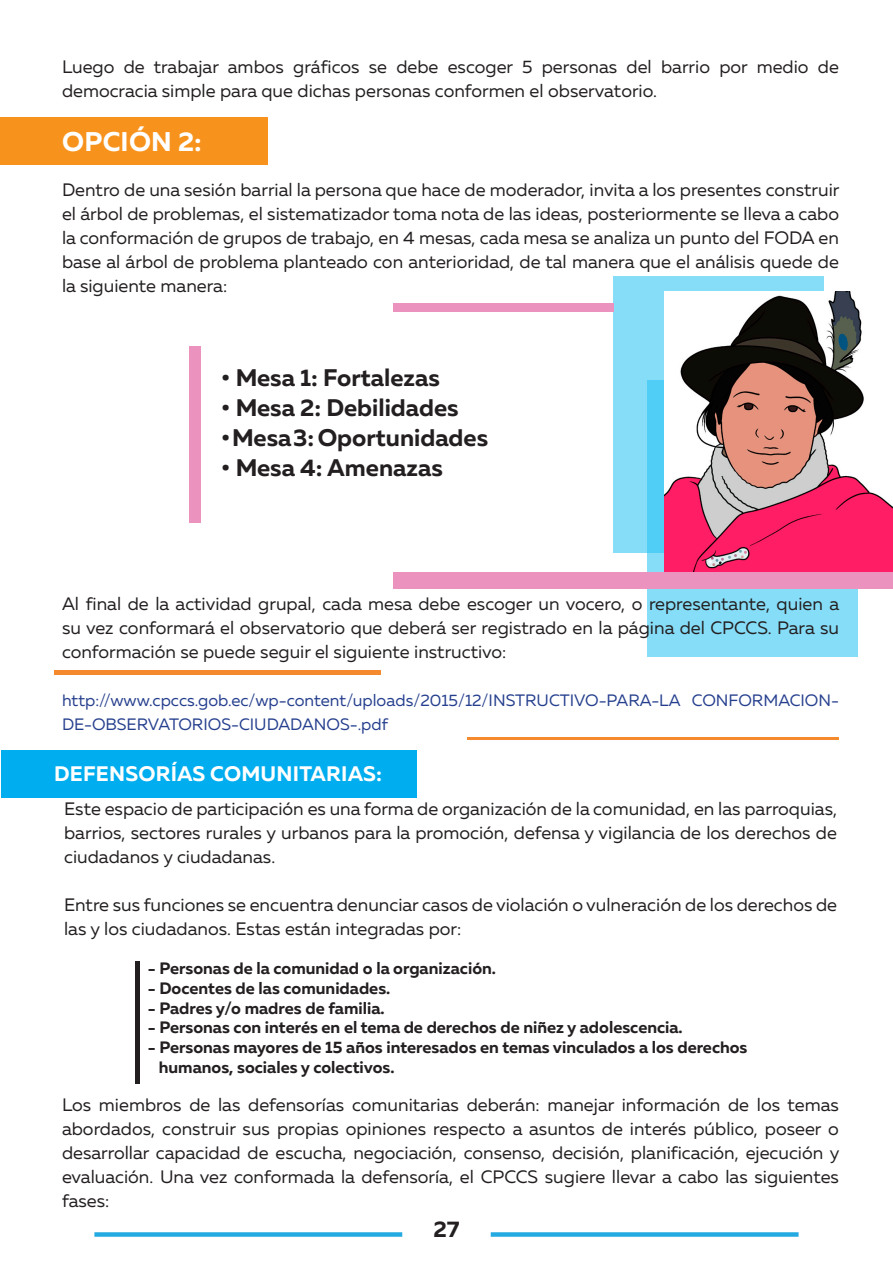
<style>
.page{position:relative;width:893px;height:1263px;background:#fff}
.page>*{position:absolute;margin:0;border:0;box-sizing:border-box;transform-origin:0 0}
.Párrafo{font:700 27px "Muller";letter-spacing:.01em;color:#fff}
.Párrafo-2{font:700 24px "Muller";color:#231f20}
.t1{font:700 22.5px "Muller";color:#231f20}
.t2{font:700 21px "Muller";letter-spacing:.01em;color:#fff}
.Párrafo-3{font:18px/24px "Muller";color:#231f20;text-align:justify}
.Párrafo-4{font:700 16.5px "Muller";color:#231f20}
.Párrafo-5{font:16.5px/24px "Muller";color:#253f8e}
</style>
<div class="page">
<div style="left:491px;top:1232px;width:308px;height:5px;background:#24aae1"></div>
<div style="left:94px;top:1232px;width:308px;height:5px;background:#24aae1"></div>
<div style="left:647px;top:380px;width:211px;height:277px;background:#86ddf8"></div>
<svg style="left:613px;top:276px;width:211px;height:277px;background:#7cdaf7"></svg>
<div style="left:0;top:117px;width:267px;height:48px;background:#f7931d"></div>
<div style="left:189px;top:347px;width:12px;height:176px;background:#ec92be"></div>
<hr style="left:135px;top:961px;width:4px;height:122px;background:#231f20">
<div style="left:2px;top:750px;width:415px;height:47px;background:#00aeef"></div>
<img style="left:664px;top:291px;width:229px;height:281px">
<div style="left:394px;top:572px;width:499px;height:16px;background:#ec92be"></div>
<div style="left:393px;top:304px;width:220px;height:8px;background:#ec92be"></div>
<hr style="left:468px;top:738px;width:371px;height:2px;background:#f5892e">
<hr style="left:54px;top:670px;width:326px;height:4px;background:#f5892e">
<p class="Párrafo-3" style="left:62px;top:55px;width:778px">Luego de trabajar ambos gráficos se debe escoger 5 personas del barrio por medio de democracia simple para que dichas personas conformen el observatorio.</p>
<p class="Párrafo" style="left:62px;top:125px;width:141px">OPCIÓN 2:</p>
<p class="Párrafo-3" style="left:62px;top:178px;width:779px">Dentro de una sesión barrial la persona que hace de moderador, invita a los presentes construir el árbol de problemas, el sistematizador toma nota de las ideas, posteriormente se lleva a cabo la conformación de grupos de trabajo, en 4 mesas, cada mesa se analiza un punto del FODA en base al árbol de problema planteado con anterioridad, de tal manera que el análisis quede de la siguiente manera:</p>
<p class="Párrafo-2" style="left:221px;top:363px;width:220px">• Mesa 1: Fortalezas</p>
<p class="Párrafo-2" style="left:221px;top:393px;width:239px">• Mesa 2: Debilidades</p>
<p class="Párrafo-2" style="left:221px;top:423px;width:269px">• Mesa 3: Oportunidades</p>
<p class="Párrafo-2" style="left:221px;top:453px;width:223px">• Mesa 4: Amenazas</p>
<p class="Párrafo-3" style="left:62px;top:591px;width:779px">Al final de la actividad grupal, cada mesa debe escoger un vocero, o representante, quien a su vez conformará el observatorio que deberá ser registrado en la página del CPCCS. Para su conformación se puede seguir el siguiente instructivo:</p>
<p class="Párrafo-5" style="left:62px;top:688px;width:778px">http://www.cpccs.gob.ec/wp-content/uploads/2015/12/INSTRUCTIVO-PARA-LA CONFORMACION-<br>DE-OBSERVATORIOS-CIUDADANOS-.pdf</p>
<p class="t2" style="left:54px;top:760px;width:329px">DEFENSORÍAS COMUNITARIAS:</p>
<p class="Párrafo-3" style="left:64px;top:796px;width:774px">Este espacio de participación es una forma de organización de la comunidad, en las parroquias, barrios, sectores rurales y urbanos para la promoción, defensa y vigilancia de los derechos de ciudadanos y ciudadanas.</p>
<p class="Párrafo-3" style="left:64px;top:892px;width:774px">Entre sus funciones se encuentra denunciar casos de violación o vulneración de los derechos de las y los ciudadanos. Estas están integradas por:</p>
<p class="Párrafo-4" style="left:148px;top:958px;width:350px">- Personas de la comunidad o la organización.</p>
<p class="Párrafo-4" style="left:148px;top:978px;width:244px">- Docentes de las comunidades.</p>
<p class="Párrafo-4" style="left:148px;top:997px;width:238px">- Padres y/o madres de familia.</p>
<p class="Párrafo-4" style="left:148px;top:1017px;width:536px">- Personas con interés en el tema de derechos de niñez y adolescencia.</p>
<p class="Párrafo-4" style="left:148px;top:1037px;width:601px">- Personas mayores de 15 años interesados en temas vinculados a los derechos</p>
<p class="Párrafo-4" style="left:159px;top:1057px;width:237px">humanos, sociales y colectivos.</p>
<p class="Párrafo-3" style="left:62px;top:1093px;width:779px">Los miembros de las defensorías comunitarias deberán: manejar información de los temas abordados, construir sus propias opiniones respecto a asuntos de interés público, poseer o desarrollar capacidad de escucha, negociación, consenso, decisión, planificación, ejecución y evaluación. Una vez conformada la defensoría, el CPCCS sugiere llevar a cabo las siguientes fases:</p>
<p class="t1" style="left:433px;top:1215px;width:28px">27</p>
</div>
